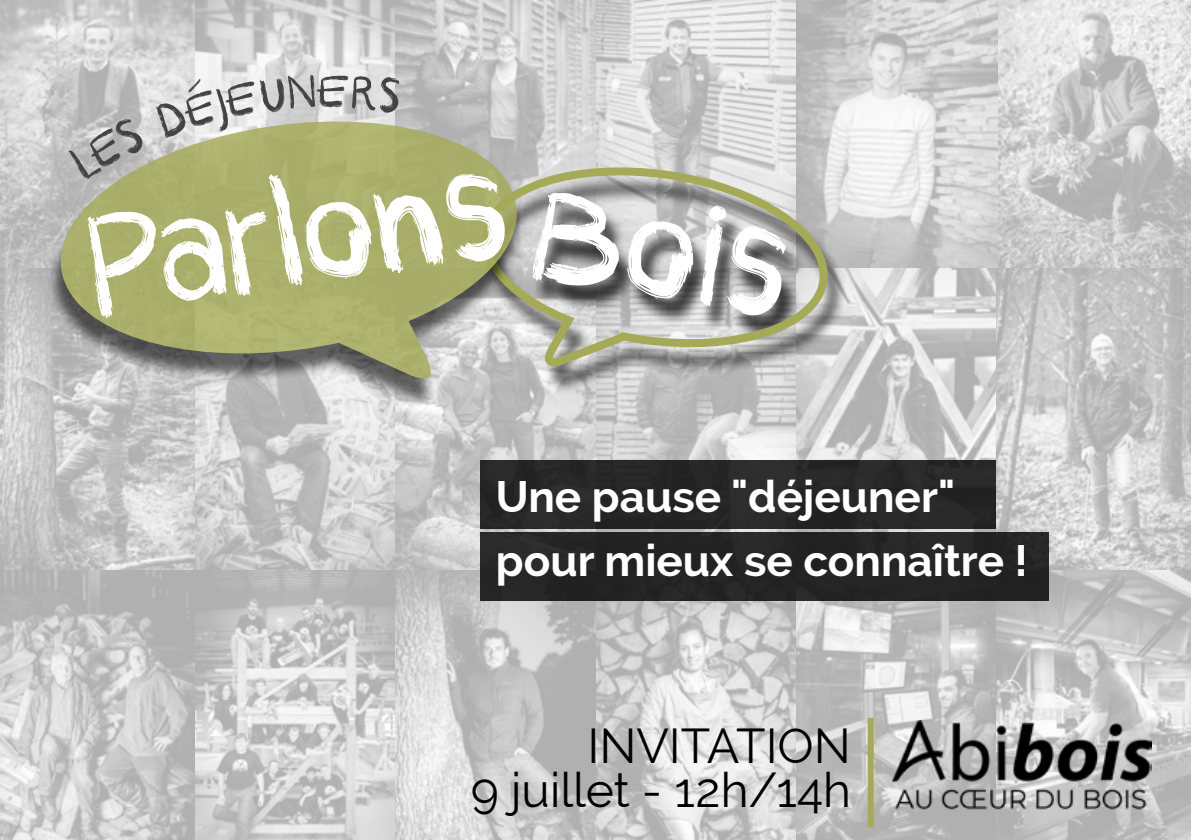
<style>
.page{position:relative;width:1191px;height:840px;background:#fff}
.page>*{position:absolute;margin:0;border:0;box-sizing:border-box;transform-origin:0 0}
.t1{font:144px "CF Crayons";color:#fff}
.t2{font:48px/44px "Raleway";color:#000;text-align:right}
.t3{font:700 44px/64.2px "Raleway";color:#fff}
</style>
<div class="page">
<img style="left:798px;top:0;width:393px;height:268px">
<img style="left:0;top:0;width:196px;height:839px">
<img style="left:196px;top:0;width:200px;height:839px">
<img style="left:396px;top:0;width:200px;height:839px">
<img style="left:596px;top:0;width:202px;height:839px">
<img style="left:796px;top:268px;width:200px;height:571px">
<img style="left:996px;top:268px;width:195px;height:571px">
<div style="left:481px;top:460px;width:515px;height:68px;background:#282828"></div>
<div style="left:481px;top:531px;width:568px;height:69px;background:#242424"></div>
<div style="left:867px;top:717px;width:6px;height:109px;background:#a4aa56"></div>
<img style="left:892px;top:720px;width:259px;height:93px">
<div style="left:480px;top:174px;width:368px;height:220px;background:#000;opacity:.75"></div>
<svg style="left:523px;top:161px;width:315px;height:218px;background:#acaca5"></svg>
<div style="left:46px;top:130px;width:477px;height:278px;background:#000;opacity:.75"></div>
<svg style="left:53px;top:108px;width:469px;height:281px;background:#aaad7f"></svg>
<svg style="left:67px;top:116px;width:79px;height:65px;background:#bdbdba"></svg>
<svg style="left:154px;top:74px;width:247px;height:64px"></svg>
<h1 class="t1" style="left:76px;top:183px;width:424px;rotate:-8deg">Parlons</h1>
<h1 class="t1" style="left:546px;top:147px;width:259px;rotate:9deg">Bois</h1>
<p class="t3" style="left:496px;top:464px;width:533px">Une pause "déjeuner" pour mieux se connaître !</p>
<p class="t2" style="left:471px;top:723px;width:382px">INVITATION<br>9 juillet - 12h/14h</p>
</div>
